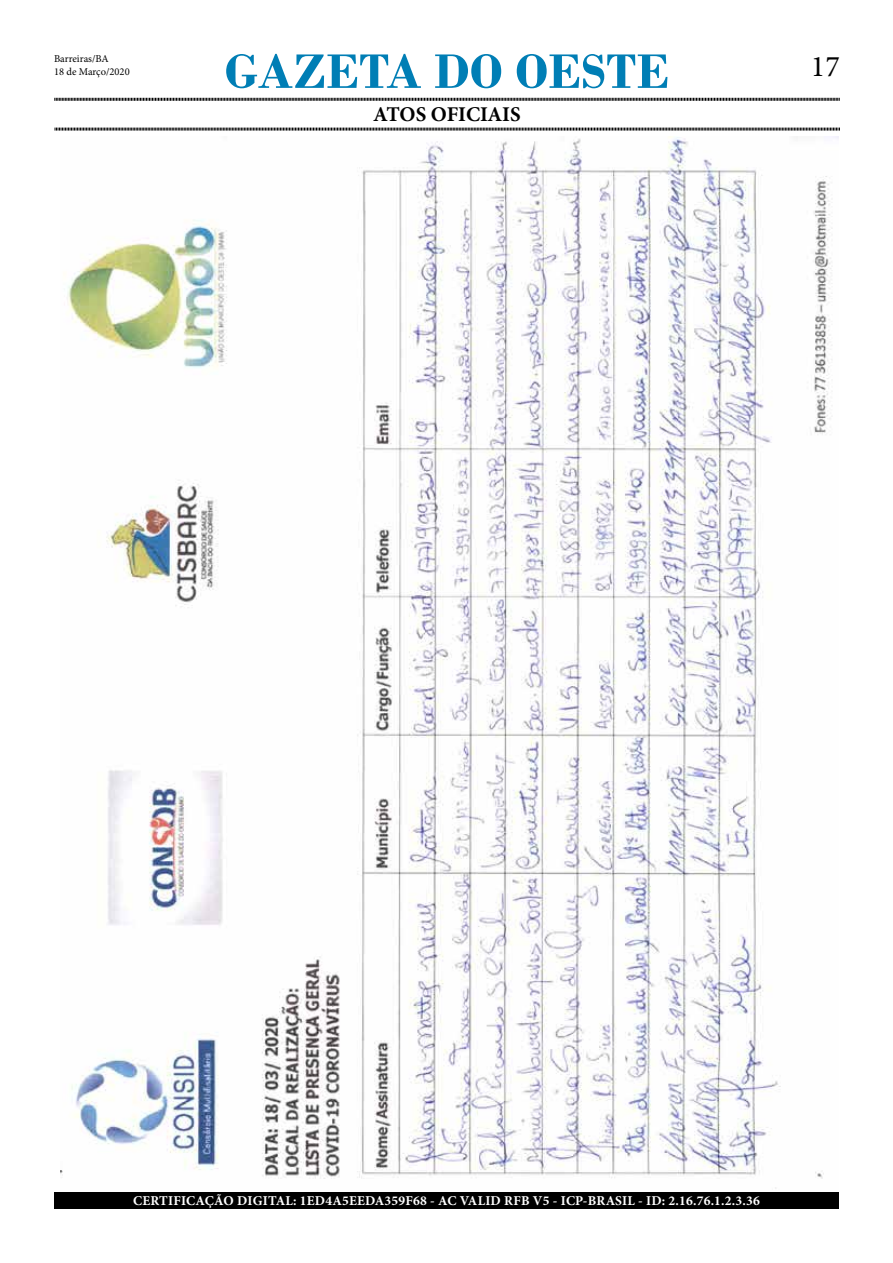
<style>
.page{position:relative;width:893px;height:1263px;background:#fff}
.page>*{position:absolute;margin:0;border:0;box-sizing:border-box;transform-origin:0 0}
.t1{font:700 51px "Bodoni";color:#007eb5}
.t2{font:30px "Minion Pro";color:#000}
.t3{font:700 21px "Minion Pro";letter-spacing:-.005em;color:#000}
.t4{font:700 13.5px "Minion Pro";letter-spacing:.015em;color:#fff}
.t5{font:10.5px/12.6px "Minion Pro";color:#000}
</style>
<div class="page">
<svg style="left:54px;top:97px;width:786px;height:4px;background:#7f7f7f"></svg>
<svg style="left:54px;top:127px;width:786px;height:4px;background:#7f7f7f"></svg>
<div style="left:54px;top:1192px;width:785px;height:17px;background:#000"></div>
<img style="left:61px;top:136px;width:778px;height:1053px">
<h1 class="t1" style="left:225px;top:41px;width:446px">GAZETA DO OESTE</h1>
<h3 class="t3" style="left:373px;top:99px;width:149px">ATOS OFICIAIS</h3>
<p class="t5" style="left:54px;top:52px;width:77px">Barreiras/BA<br>18 de Março/2020</p>
<h2 class="t2" style="left:811px;top:46px;width:30px">17</h2>
<p class="t4" style="left:133px;top:1191px;width:628px">CERTIFICAÇÃO DIGITAL: 1ED4A5EEDA359F68 - AC VALID RFB V5 - ICP-BRASIL - ID: 2.16.76.1.2.3.36</p>
</div>
